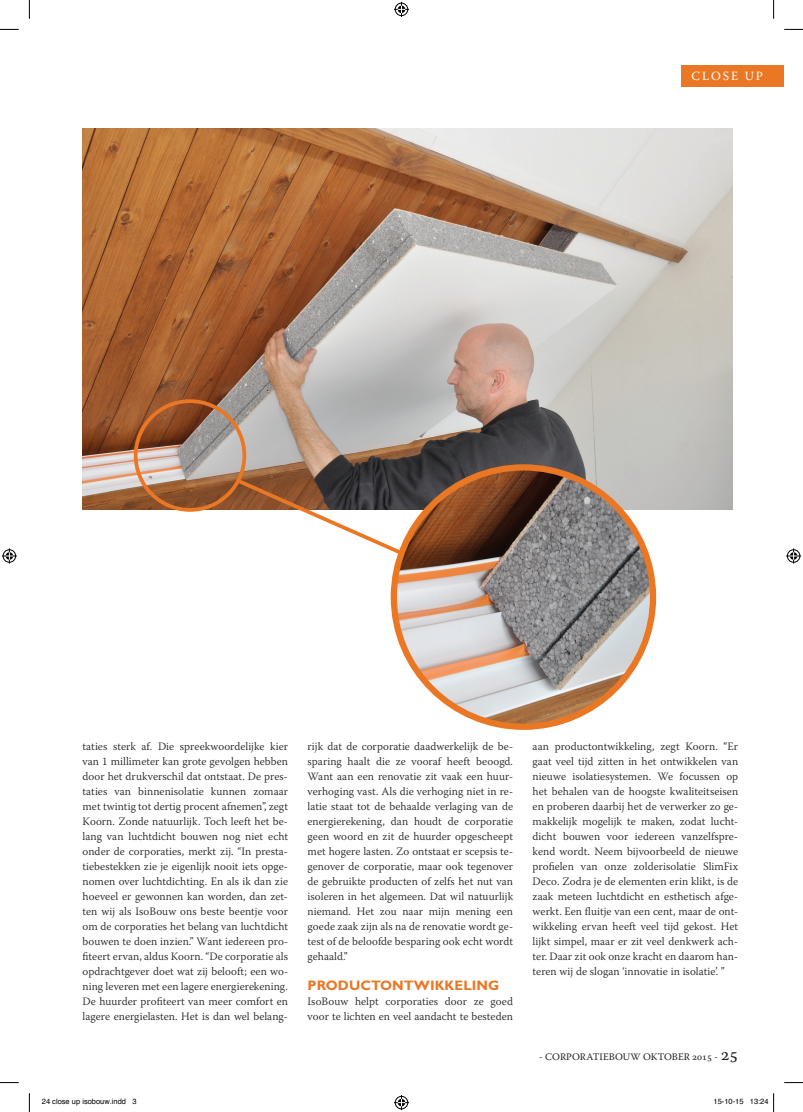
<style>
.page{position:relative;width:803px;height:1112px;background:#fff}
.page>*{position:absolute;margin:0;border:0;box-sizing:border-box;transform-origin:0 0}
.t1{font:700 13.75px "Gill Sans Tur";letter-spacing:.22em;color:#ea7724}
.t2{font:12.5px "Warnock Pro";color:#fff}
.t3{font:300 11.25px/15px "Warnock Pro";letter-spacing:.005em;color:#231f20;text-align:justify}
.t4{font:10px "Warnock Pro";color:#231f20}
.t5{font:7.5px "Helvetica";color:#000}
.s1{font-size:17.5px}
</style>
<div class="page">
<div style="left:681px;top:65px;width:103px;height:21px;background:#ea7724"></div>
<img style="left:83px;top:129px;width:650px;height:380px">
<div style="left:134px;top:399px;width:112px;height:112px;border:4px solid #ea7724;border-radius:50%"></div>
<img style="left:394px;top:468px;width:259px;height:257px">
<div style="left:391px;top:464px;width:265px;height:265px;border:6px solid #ea7724;border-radius:50%"></div>
<svg style="left:235px;top:476px;width:171px;height:82px"></svg>
<svg style="left:0;top:29px;width:19px;height:1px"></svg>
<svg style="left:784px;top:29px;width:19px;height:1px"></svg>
<svg style="left:0;top:1082px;width:19px;height:1px"></svg>
<svg style="left:784px;top:1082px;width:19px;height:1px"></svg>
<svg style="left:29px;top:0;width:1px;height:19px"></svg>
<svg style="left:29px;top:1093px;width:1px;height:18px"></svg>
<svg style="left:773px;top:0;width:1px;height:19px"></svg>
<svg style="left:394px;top:2px;width:15px;height:15px"></svg>
<svg style="left:394px;top:1095px;width:15px;height:14px"></svg>
<svg style="left:2px;top:548px;width:15px;height:15px"></svg>
<svg style="left:786px;top:548px;width:15px;height:15px"></svg>
<svg style="left:773px;top:1093px;width:1px;height:18px"></svg>
<p class="t2" style="left:691px;top:68px;width:63px">CLOSE UP</p>
<p class="t3" style="left:83px;top:738px;width:207px">taties sterk af. Die spreekwoordelijke kier van 1 millimeter kan grote gevolgen hebben door het drukverschil dat ontstaat. De pres&shy;taties van binnenisolatie kunnen zomaar met twintig tot dertig procent afnemen”, zegt Koorn. Zonde natuurlijk. Toch leeft het be&shy;lang van luchtdicht bouwen nog niet echt onder de corporaties, merkt zij. “In presta&shy;tiebestekken zie je eigenlijk nooit iets opge&shy;nomen over luchtdichting. En als ik dan zie hoeveel er gewonnen kan worden, dan zet&shy;ten wij als IsoBouw ons beste beentje voor om de corporaties het belang van luchtdicht bouwen te doen inzien.” Want iedereen pro&shy;fiteert ervan, aldus Koorn. “De corporatie als opdrachtgever doet wat zij belooft; een wo&shy;ning leveren met een lagere energierekening.<br>De huurder profiteert van meer comfort en lagere energielasten. Het is dan wel belang-</p>
<p class="t3" style="left:308px;top:738px;width:207px">rijk dat de corporatie daadwerkelijk de be&shy;sparing haalt die ze vooraf heeft beoogd.<br>Want aan een renovatie zit vaak een huur&shy;verhoging vast. Als die verhoging niet in re&shy;latie staat tot de behaalde verlaging van de energierekening, dan houdt de corporatie geen woord en zit de huurder opgescheept met hogere lasten. Zo ontstaat er scepsis te&shy;genover de corporatie, maar ook tegenover de gebruikte producten of zelfs het nut van isoleren in het algemeen. Dat wil natuurlijk niemand. Het zou naar mijn mening een goede zaak zijn als na de renovatie wordt ge&shy;test of de beloofde besparing ook echt wordt gehaald.”</p>
<p class="t1" style="left:308px;top:977px;width:193px">PRODUCTONTWIKKELING</p>
<p class="t3" style="left:308px;top:993px;width:207px">IsoBouw helpt corporaties door ze goed voor te lichten en veel aandacht te besteden</p>
<p class="t3" style="left:533px;top:738px;width:207px">aan productontwikkeling, zegt Koorn. “Er gaat veel tijd zitten in het ontwikkelen van nieuwe isolatiesystemen. We focussen op het behalen van de hoogste kwaliteitseisen en proberen daarbij het de verwerker zo ge&shy;makkelijk mogelijk te maken, zodat lucht&shy;dicht bouwen voor iedereen vanzelfspre&shy;kend wordt. Neem bijvoorbeeld de nieuwe profielen van onze zolderisolatie SlimFix Deco. Zodra je de elementen erin klikt, is de zaak meteen luchtdicht en esthetisch afge&shy;werkt. Een fluitje van een cent, maar de ont&shy;wikkeling ervan heeft veel tijd gekost. Het lijkt simpel, maar er zit veel denkwerk ach&shy;ter. Daar zit ook onze kracht en daarom han&shy;teren wij de slogan ‘innovatie in isolatie’. ”</p>
<p class="t4" style="left:539px;top:1050px;width:200px">- CORPORATIEBOUW OKTOBER 2015 - <span class="s1">25</span></p>
<p class="t5" style="left:42px;top:1095px;width:96px">24 close up isobouw.indd 3</p>
<p class="t5" style="left:713px;top:1095px;width:57px">15-10-15 13:24</p>
</div>
